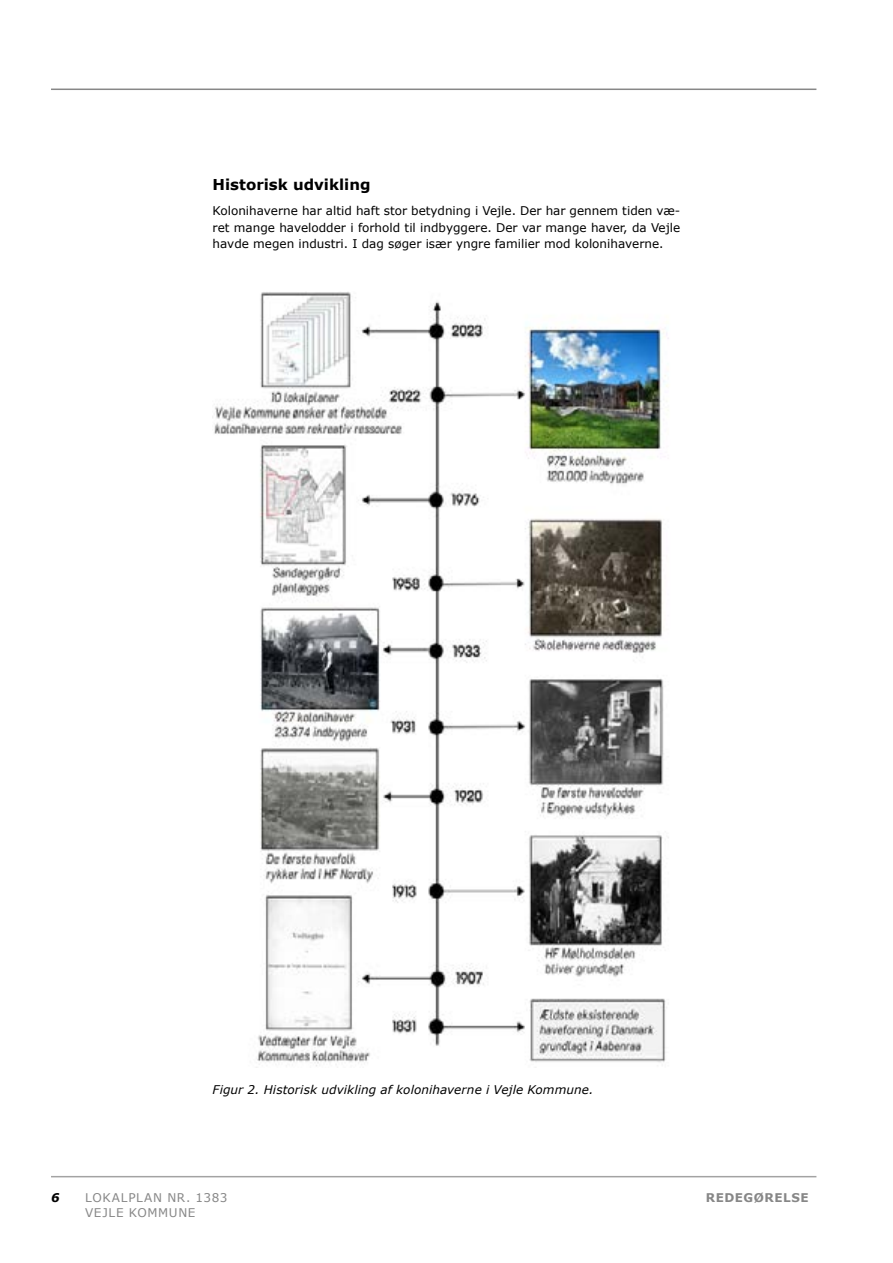
<style>
.page{position:relative;width:893px;height:1263px;background:#fff}
.page>*{position:absolute;margin:0;border:0;box-sizing:border-box;transform-origin:0 0}
.REDEGØRELSE_-_H4{font:700 15px "Verdana";color:#000}
.Brødtekst{font:12px/16.5px "Verdana";color:#000;text-align:justify}
.Billedtekst{font:italic 12px "Verdana";letter-spacing:.01em;color:#000}
.t1{font:12px/15px "Verdana";letter-spacing:.055em;color:#878787}
.t2{font:700 12px "Verdana";letter-spacing:.045em;color:#878787}
.t3{font:italic 700 12px "Verdana";color:#000}
</style>
<div class="page">
<hr style="left:51px;top:89px;width:765px;height:1px;background:#878787">
<hr style="left:51px;top:1176px;width:765px;height:1px;background:#a3a3a3">
<img style="left:214px;top:292px;width:455px;height:776px">
<h4 class="REDEGØRELSE_-_H4" style="left:213px;top:174px;width:159px">Historisk udvikling</h4>
<p class="Brødtekst" style="left:213px;top:202px;width:469px">Kolonihaverne har altid haft stor betydning i Vejle. Der har gennem tiden væ&shy;ret mange havelodder i forhold til indbyggere. Der var mange haver, da Vejle havde megen industri. I dag søger især yngre familier mod kolonihaverne.</p>
<p class="Billedtekst" style="left:213px;top:1081px;width:382px">Figur 2. Historisk udvikling af kolonihaverne i Vejle Kommune.</p>
<p class="t3" style="left:51px;top:1189px;width:10px">6</p>
<p class="t1" style="left:85px;top:1190px;width:144px">LOKALPLAN NR. 1383<br>VEJLE KOMMUNE</p>
<p class="t2" style="left:706px;top:1189px;width:104px">REDEGØRELSE</p>
</div>
